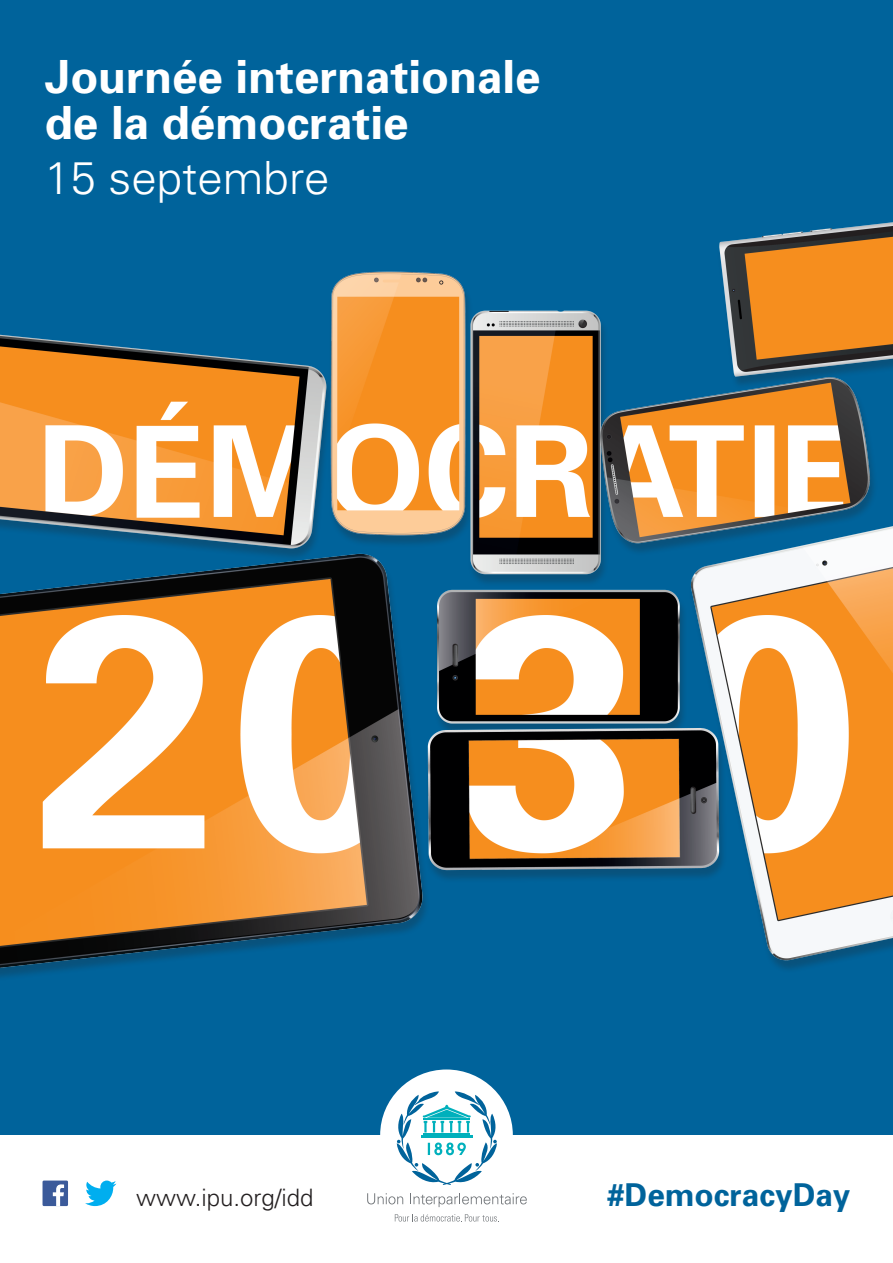
<style>
.page{position:relative;width:893px;height:1263px;background:#00639b}
.page>*{position:absolute;margin:0;border:0;box-sizing:border-box;transform-origin:0 0}
.t1{font:700 45.75px/45.8px "Univers";color:#fff}
.t2{font:300 45.75px "Univers";color:#fff}
.t3{font:700 31.5px "Univers";color:#00639b}
.t4{font:300 24px "Univers";color:#231f20}
</style>
<div class="page">
<img style="left:0;top:222px;width:893px;height:871px">
<div style="left:0;top:1135px;width:893px;height:128px;background:#fff"></div>
<div style="left:43px;top:1180px;width:25px;height:26px;background:#3b5a9a"></div>
<svg style="left:53px;top:1184px;width:11px;height:22px"></svg>
<svg style="left:85px;top:1180px;width:31px;height:26px"></svg>
<div style="left:380px;top:1069px;width:133px;height:132px;background:#fff;border-radius:50%"></div>
<svg style="left:367px;top:1193px;width:36px;height:11px"></svg>
<svg style="left:410px;top:1193px;width:117px;height:14px"></svg>
<svg style="left:395px;top:1214px;width:104px;height:8px"></svg>
<svg style="left:397px;top:1091px;width:100px;height:94px"></svg>
<p class="t1" style="left:45px;top:54px;width:497px">Journée internationale de la démocratie</p>
<p class="t2" style="left:45px;top:150px;width:286px">15 septembre</p>
<p class="t4" style="left:136px;top:1183px;width:179px">www.ipu.org/idd</p>
<p class="t3" style="left:607px;top:1176px;width:245px">#DemocracyDay</p>
</div>
